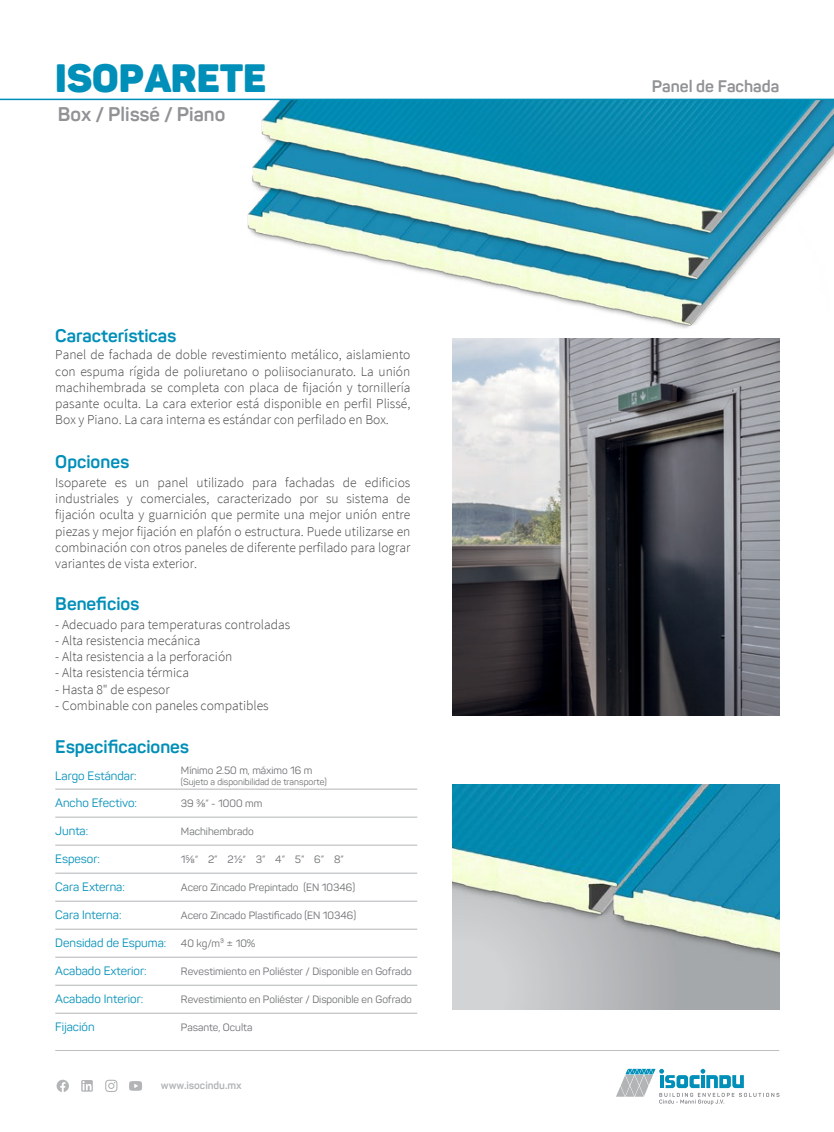
<style>
.page{position:relative;width:834px;height:1132px;background:#fff}
.page>*{position:absolute;margin:0;border:0;box-sizing:border-box;transform-origin:0 0}
.t1{font:900 39px "Panton";color:#008fb8}
.t2{font:700 19.5px "Panton";color:#909295}
.t3{font:700 18px "Panton";color:#008fb8}
.t4{font:700 16.5px "Panton";color:#909295}
.t5{font:300 13.5px/16.2px "Source Sans Pro";color:#414142;text-align:justify}
.t6{font:12px "Panton";color:#008fb8}
.t7{font:10.5px "Panton";color:#6d6f71}
.t8{font:700 10.5px "Panton";color:#b2b4b6}
.t9{font:9px "Panton";color:#6d6f71}
.s1{font-size:10.5px;color:#6d6f71}
</style>
<div class="page">
<img style="left:621px;top:314px;width:84px;height:14px">
<img style="left:408px;top:269px;width:334px;height:45px">
<img style="left:205px;top:100px;width:628px;height:169px">
<hr style="left:0;top:99px;width:833px;height:1px;background:#008fb8">
<hr style="left:55px;top:1049px;width:724px;height:1px;background:#bcbec0">
<hr style="left:55px;top:788px;width:362px;height:1px;background:#b2b5b6">
<hr style="left:55px;top:816px;width:362px;height:1px;background:#b2b5b6">
<hr style="left:55px;top:844px;width:362px;height:1px;background:#b2b5b6">
<hr style="left:55px;top:872px;width:362px;height:1px;background:#b2b5b6">
<hr style="left:55px;top:900px;width:362px;height:1px;background:#b2b5b6">
<hr style="left:55px;top:928px;width:362px;height:1px;background:#b2b5b6">
<hr style="left:55px;top:984px;width:362px;height:1px;background:#b2b5b6">
<hr style="left:55px;top:956px;width:362px;height:1px;background:#b2b5b6">
<hr style="left:55px;top:1012px;width:362px;height:1px;background:#b2b5b6">
<img style="left:452px;top:338px;width:327px;height:377px">
<svg style="left:81px;top:1080px;width:12px;height:11px"></svg>
<svg style="left:129px;top:1081px;width:13px;height:9px"></svg>
<svg style="left:105px;top:1079px;width:12px;height:12px"></svg>
<svg style="left:57px;top:1079px;width:12px;height:12px"></svg>
<div style="left:452px;top:784px;width:327px;height:224px;background:#d1d3d4"></div>
<img style="left:452px;top:784px;width:66px;height:140px">
<img style="left:518px;top:784px;width:261px;height:224px">
<svg style="left:616px;top:1068px;width:163px;height:36px"></svg>
<h1 class="t1" style="left:55px;top:53px;width:212px">ISOPARETE</h1>
<h2 class="t2" style="left:58px;top:102px;width:169px">Box / Plissé / Piano</h2>
<h3 class="t3" style="left:55px;top:324px;width:122px">Características</h3>
<p class="t5" style="left:55px;top:346px;width:356px">Panel de fachada de doble revestimiento metálico, aislamiento con espuma rígida de poliuretano o poliisocianurato. La unión machihembrada se completa con placa de fijación y tornillería pasante oculta. La cara exterior está disponible en perfil Plissé, Box y Piano. La cara interna es estándar con perfilado en Box.</p>
<h3 class="t3" style="left:55px;top:450px;width:75px">Opciones</h3>
<p class="t5" style="left:55px;top:474px;width:356px">Isoparete es un panel utilizado para fachadas de edificios industriales y comerciales, caracterizado por su sistema de fijación oculta y guarnición que permite una mejor unión entre piezas y mejor fijación en plafón o estructura. Puede utilizarse en combinación con otros paneles de diferente perfilado para lograr variantes de vista exterior.</p>
<h3 class="t3" style="left:55px;top:592px;width:85px">Beneficios</h3>
<p class="t5" style="left:55px;top:616px;width:236px">- Adecuado para temperaturas controladas</p>
<p class="t5" style="left:55px;top:632px;width:146px">- Alta resistencia mecánica</p>
<p class="t5" style="left:55px;top:648px;width:179px">- Alta resistencia a la perforación</p>
<p class="t5" style="left:55px;top:664px;width:135px">- Alta resistencia térmica</p>
<p class="t5" style="left:55px;top:681px;width:116px">- Hasta 8" de espesor</p>
<p class="t5" style="left:55px;top:697px;width:215px">- Combinable con paneles compatibles</p>
<h3 class="t3" style="left:55px;top:735px;width:135px">Especificaciones</h3>
<p class="t6" style="left:55px;top:768px;width:83px">Largo Estándar:</p>
<p class="t7" style="left:181px;top:763px;width:133px">Mínimo 2.50 m, máximo 16 m</p>
<p class="t9" style="left:181px;top:776px;width:147px">(Sujeto a disponibilidad de transporte)</p>
<p class="t6" style="left:55px;top:795px;width:83px">Ancho Efectivo:</p>
<p class="t7" style="left:181px;top:796px;width:83px">39 ⅜” - 1000 mm</p>
<p class="t6" style="left:55px;top:823px;width:34px">Junta:</p>
<p class="t7" style="left:181px;top:824px;width:74px">Machihembrado</p>
<p class="t6" style="left:55px;top:851px;width:46px">Espesor:</p>
<p class="t7" style="left:181px;top:852px;width:164px">1⅝“ 2” 2½“ 3” 4” 5” 6” 8”</p>
<p class="t6" style="left:55px;top:879px;width:71px">Cara Externa:</p>
<p class="t7" style="left:181px;top:880px;width:175px">Acero Zincado Prepintado (EN 10346)</p>
<p class="t6" style="left:55px;top:907px;width:68px">Cara Interna:</p>
<p class="t7" style="left:181px;top:908px;width:177px">Acero Zincado Plastificado (EN 10346)</p>
<p class="t6" style="left:55px;top:935px;width:202px">Densidad de Espuma: <span class="s1">40 kg/m³ ± 10%</span></p>
<p class="t6" style="left:55px;top:963px;width:93px">Acabado Exterior:</p>
<p class="t7" style="left:181px;top:964px;width:232px">Revestimiento en Poliéster / Disponible en Gofrado</p>
<p class="t6" style="left:55px;top:991px;width:89px">Acabado Interior:</p>
<p class="t7" style="left:181px;top:992px;width:232px">Revestimiento en Poliéster / Disponible en Gofrado</p>
<p class="t6" style="left:55px;top:1019px;width:41px">Fijación</p>
<p class="t7" style="left:181px;top:1020px;width:73px">Pasante, Oculta</p>
<p class="t8" style="left:161px;top:1078px;width:82px">www.isocindu.mx</p>
<p class="t4" style="left:651px;top:76px;width:129px">Panel de Fachada</p>
</div>
